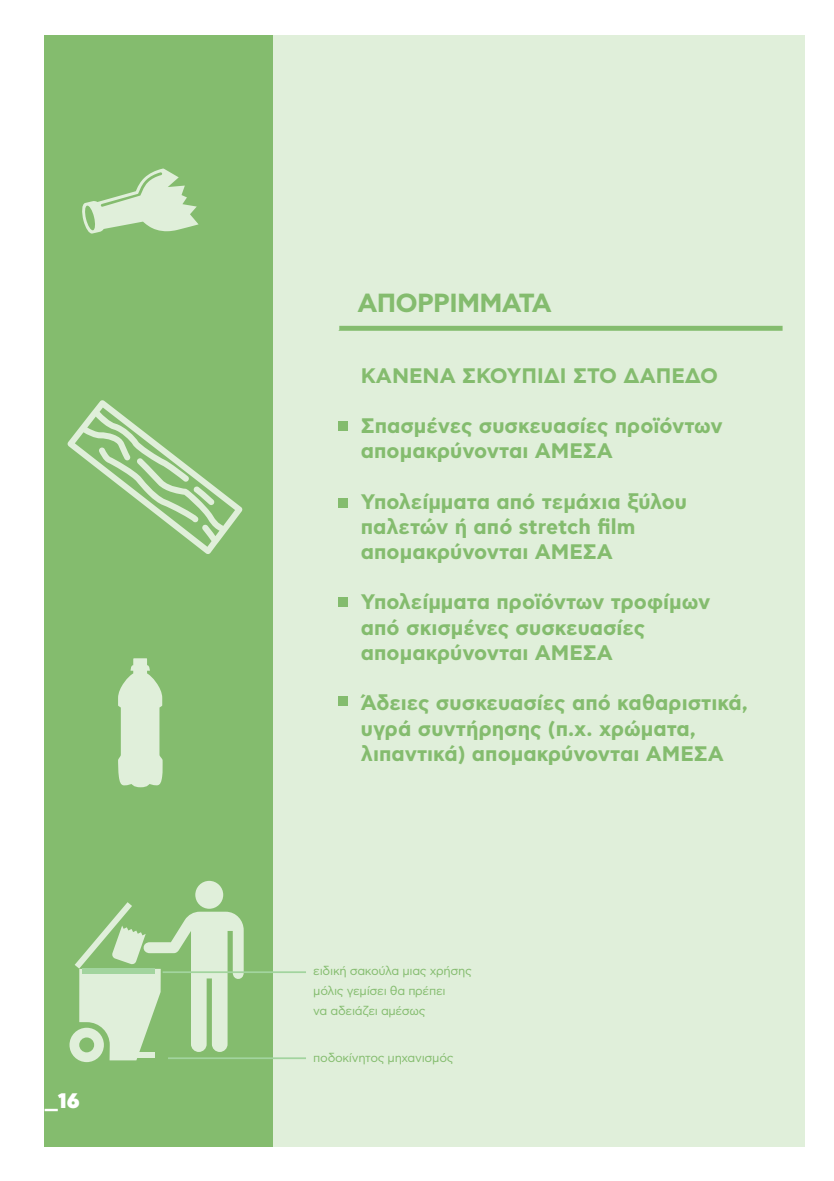
<style>
.page{position:relative;width:834px;height:1181px;background:#fff}
.page>*{position:absolute;margin:0;border:0;box-sizing:border-box;transform-origin:0 0}
.t1{font:700 26.25px "CF Asty Std";letter-spacing:-.025em;color:#84bc6e}
.t2{font:700 21px/25.2px "CF Asty Std";color:#84bc6e}
.t3{font:900 21px "CF Asty Std";color:#fff}
.t4{font:12.25px/19.9px "CF Asty Std";letter-spacing:-.025em;color:#84bc6e}
</style>
<div class="page">
<div style="left:45px;top:36px;width:228px;height:1111px;background:#84bc6e"></div>
<div style="left:273px;top:36px;width:531px;height:1111px;background:#e0efda"></div>
<div style="left:195px;top:881px;width:28px;height:27px;background:#e0efda;border-radius:50%"></div>
<svg style="left:69px;top:902px;width:175px;height:160px"></svg>
<svg style="left:67px;top:400px;width:176px;height:154px"></svg>
<svg style="left:82px;top:168px;width:116px;height:66px"></svg>
<svg style="left:118px;top:658px;width:45px;height:129px"></svg>
<div style="left:338px;top:597px;width:9px;height:9px;background:#84bc6e"></div>
<div style="left:338px;top:498px;width:9px;height:9px;background:#84bc6e"></div>
<div style="left:338px;top:421px;width:9px;height:9px;background:#84bc6e"></div>
<div style="left:338px;top:696px;width:9px;height:9px;background:#84bc6e"></div>
<svg style="left:338px;top:326px;width:444px;height:5px;background:#88be72"></svg>
<div style="left:130px;top:1052px;width:25px;height:5px;background:#e0efda"></div>
<hr style="left:168px;top:1057px;width:138px;height:2px;background:#a2d49e">
<hr style="left:163px;top:971px;width:143px;height:2px;background:#a2d49e">
<div style="left:82px;top:968px;width:73px;height:6px;background:#a2d49e"></div>
<p class="t3" style="left:45px;top:1088px;width:37px">_16</p>
<p class="t1" style="left:357px;top:287px;width:196px">ΑΠΟΡΡΙΜΜΑΤΑ</p>
<p class="t2" style="left:361px;top:364px;width:359px">ΚΑΝΕΝΑ ΣΚΟΥΠΙΔΙ ΣΤΟ ΔΑΠΕΔΟ</p>
<p class="t2" style="left:361px;top:414px;width:363px">Σπασμένες συσκευασίες προϊόντων απομακρύνονται ΑΜΕΣΑ</p>
<p class="t2" style="left:361px;top:490px;width:327px">Υπολείμματα από τεμάχια ξύλου παλετών ή από stretch film απομακρύνονται ΑΜΕΣΑ</p>
<p class="t2" style="left:361px;top:591px;width:351px">Υπολείμματα προϊόντων τροφίμων από σκισμένες συσκευασίες απομακρύνονται ΑΜΕΣΑ</p>
<p class="t2" style="left:361px;top:691px;width:388px">Άδειες συσκευασίες από καθαριστικά, υγρά συντήρησης (π.χ. χρώματα, λιπαντικά) απομακρύνονται ΑΜΕΣΑ</p>
<p class="t4" style="left:313px;top:961px;width:160px">ειδική σακούλα μιας χρήσης μόλις γεμίσει θα πρέπει<br>να αδειάζει αμέσως</p>
<p class="t4" style="left:313px;top:1048px;width:142px">ποδοκίνητος μηχανισμός</p>
</div>
